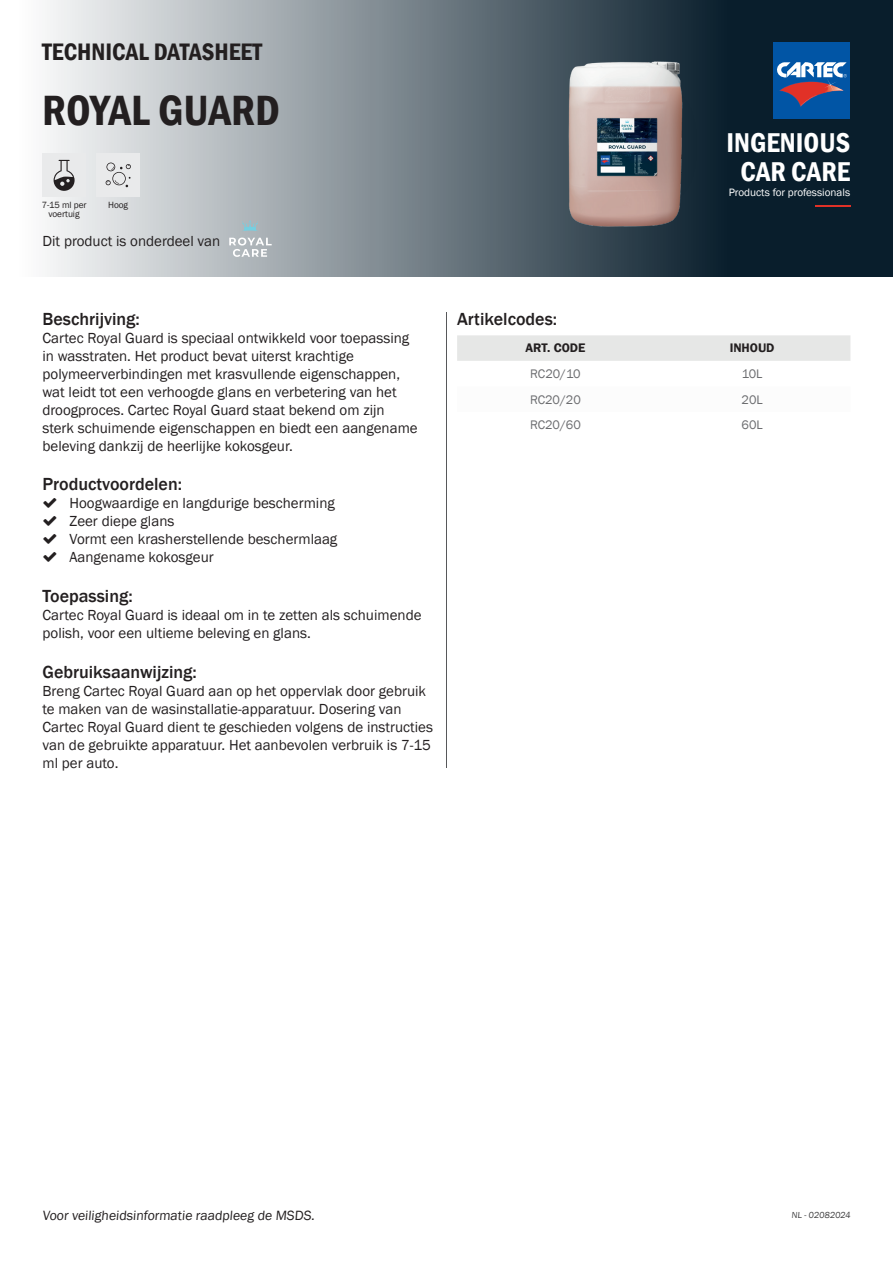
<style>
.page{position:relative;width:893px;height:1263px;background:#fff}
.page>*{position:absolute;margin:0;border:0;box-sizing:border-box;transform-origin:0 0}
.t1{font:600 condensed 43.5px "Franklin Gothic";color:#231f20}
.t2{font:600 condensed 27.9px/29px "Franklin Gothic";color:#fff;text-align:center}
.t3{font:600 condensed 24.45px "Franklin Gothic";color:#231f20}
.t4{font:500 18px "Franklin Gothic";color:#231f20}
.t5{font:15px/18px "Franklin Gothic";color:#231f20}
.t6{font:13.8px "Franklin Gothic";color:#231f20}
.t7{font:12.75px "Franklin Gothic";color:#6c6d70}
.t8{font:600 12.75px "Franklin Gothic";color:#231f20}
.t9{font:10.95px "Franklin Gothic";color:#fff}
.t10{font:9.3px/9.3px "Franklin Gothic";letter-spacing:-.01em;color:#231f20;text-align:center}
.t11{font:9px "Franklin Gothic";color:#3e3e3f}
</style>
<div class="page">
<img style="left:47px;top:0;width:846px;height:276px">
<div style="left:773px;top:43px;width:77px;height:76px;background:#0155a5"></div>
<svg style="left:777px;top:62px;width:70px;height:44px"></svg>
<hr style="left:815px;top:205px;width:35px;height:2px;background:#e13127">
<div style="left:457px;top:335px;width:393px;height:26px;background:#e6e7e6"></div>
<div style="left:42px;top:153px;width:44px;height:44px;background:#e9eaeb"></div>
<svg style="left:54px;top:160px;width:21px;height:31px"></svg>
<hr style="left:446px;top:312px;width:1px;height:455px;background:#57585a">
<img style="left:554px;top:43px;width:145px;height:194px">
<svg style="left:241px;top:220px;width:18px;height:11px"></svg>
<svg style="left:229px;top:238px;width:43px;height:19px"></svg>
<div style="left:96px;top:153px;width:44px;height:44px;background:#e9eaeb"></div>
<svg style="left:106px;top:163px;width:25px;height:24px"></svg>
<h3 class="t3" style="left:42px;top:35px;width:221px">TECHNICAL DATASHEET</h3>
<h1 class="t1" style="left:42px;top:81px;width:239px">ROYAL GUARD</h1>
<p class="t10" style="left:42px;top:200px;width:46px">7-15 ml per voertuig</p>
<p class="t5" style="left:43px;top:233px;width:179px">Dit product is onderdeel van</p>
<p class="t10" style="left:108px;top:200px;width:21px">Hoog</p>
<h2 class="t2" style="left:727px;top:128px;width:125px">INGENIOUS<br>CAR CARE</h2>
<p class="t9" style="left:729px;top:186px;width:123px">Products for professionals</p>
<p class="t4" style="left:43px;top:308px;width:99px">Beschrijving:</p>
<p class="t5" style="left:43px;top:329px;width:377px">Cartec Royal Guard is speciaal ontwikkeld voor toepassing in wasstraten. Het product bevat uiterst krachtige polymeerverbindingen met krasvullende eigenschappen, wat leidt tot een verhoogde glans en verbetering van het droogproces. Cartec Royal Guard staat bekend om zijn sterk schuimende eigenschappen en biedt een aangename beleving dankzij de heerlijke kokosgeur.</p>
<p class="t4" style="left:43px;top:473px;width:141px">Productvoordelen:</p>
<p class="t5" style="left:70px;top:495px;width:269px">Hoogwaardige en langdurige bescherming<br>Zeer diepe glans<br>Vormt een krasherstellende beschermlaag<br>Aangename kokosgeur</p>
<p class="t4" style="left:43px;top:585px;width:92px">Toepassing:</p>
<p class="t5" style="left:43px;top:606px;width:381px">Cartec Royal Guard is ideaal om in te zetten als schuimende polish, voor een ultieme beleving en glans.</p>
<p class="t4" style="left:43px;top:660px;width:156px">Gebruiksaanwijzing:</p>
<p class="t5" style="left:43px;top:682px;width:392px">Breng Cartec Royal Guard aan op het oppervlak door gebruik te maken van de wasinstallatie-apparatuur. Dosering van Cartec Royal Guard dient te geschieden volgens de instructies van de gebruikte apparatuur. Het aanbevolen verbruik is 7-15 ml per auto.</p>
<p class="t4" style="left:457px;top:308px;width:102px">Artikelcodes:</p>
<p class="t8" style="left:525px;top:340px;width:61px">ART. CODE</p>
<p class="t8" style="left:730px;top:340px;width:46px">INHOUD</p>
<p class="t7" style="left:530px;top:366px;width:52px">RC20/10</p>
<p class="t7" style="left:742px;top:366px;width:22px">10L</p>
<p class="t7" style="left:530px;top:392px;width:52px">RC20/20</p>
<p class="t7" style="left:741px;top:392px;width:23px">20L</p>
<p class="t7" style="left:530px;top:417px;width:52px">RC20/60</p>
<p class="t7" style="left:741px;top:417px;width:23px">60L</p>
<p class="t6" style="left:43px;top:1207px;width:275px">Voor veiligheidsinformatie raadpleeg de MSDS.</p>
<p class="t11" style="left:791px;top:1210px;width:61px">NL - 02082024</p>
</div>
